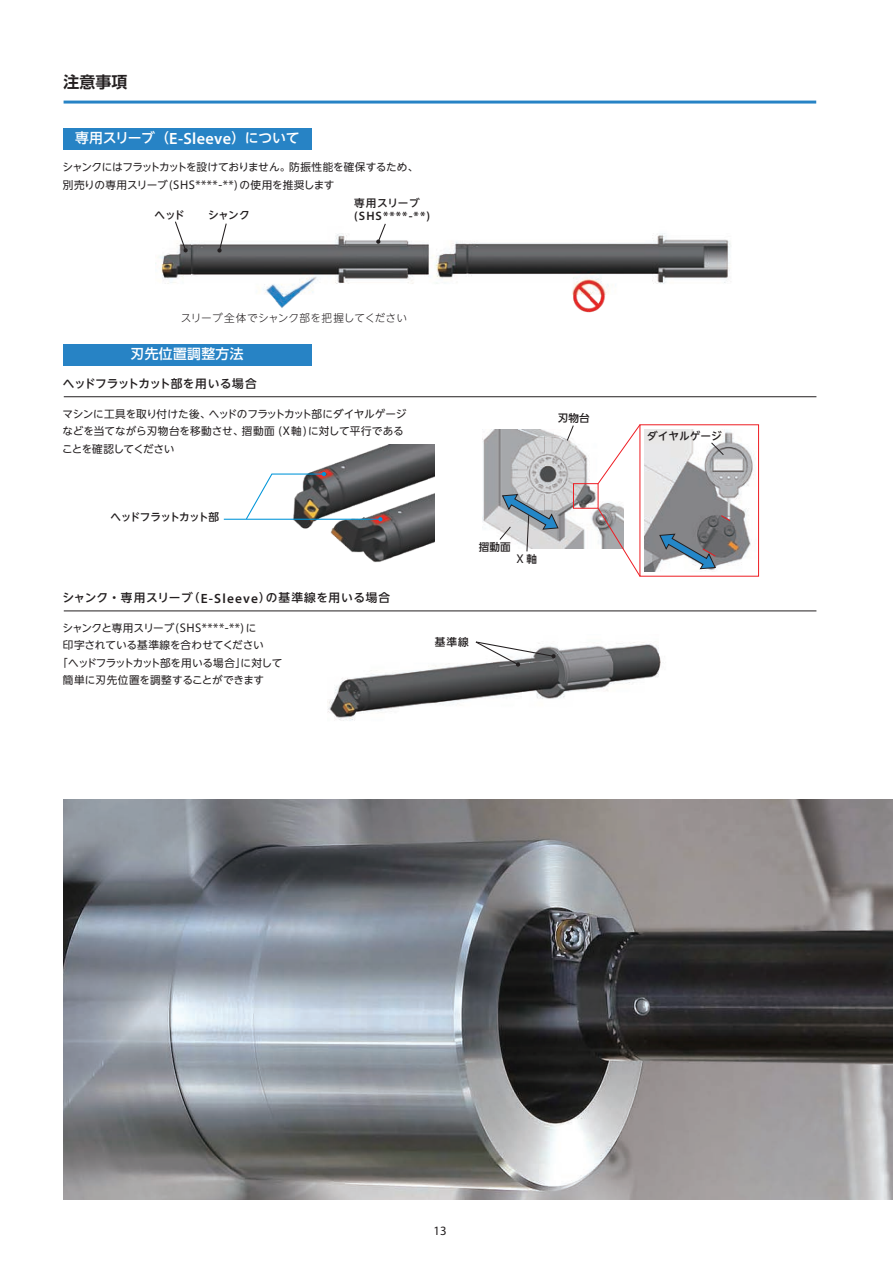
<style>
.page{position:relative;width:893px;height:1263px;background:#fff}
.page>*{position:absolute;margin:0;border:0;box-sizing:border-box;transform-origin:0 0}
.t1{font:700 15.9px "UD Shin Go NT Pro De";color:#231f20}
.t2{font:500 13.8px "UD Shin Go NT Pro";letter-spacing:-.015em;color:#fff}
.t3{font:500 13.8px "UD Shin Go NT Pro";letter-spacing:.025em;color:#fff}
.t4{font:12.75px "Myriad Pro";color:#231f20}
.t5{font:600 12.15px "Myriad Pro";color:#231f20}
.t6{font:500 11.7px "UD Shin Go NT Pro";letter-spacing:.045em;color:#231f20}
.t7{font:500 11.7px "UD Shin Go NT Pro";letter-spacing:-.02em;color:#231f20}
.t8{font:10.65px/17.5px "UD Shin Go NT Pro";letter-spacing:-.015em;color:#231f20}
.t9{font:10.65px "UD Shin Go NT Pro";letter-spacing:-.06em;color:#231f20}
.t10{font:500 10.65px "UD Shin Go NT Pro";color:#231f20}
.t11{font:300 10.65px "UD Shin Go NT Pro";letter-spacing:.015em;color:#231f20}
.t12{font:500 10.65px "UD Shin Go NT Pro";letter-spacing:-.06em;color:#231f20}
.s1{font-family:"Myriad Pro";font-weight:600;font-size:16.35px}
.s2{font-family:"Myriad Pro";font-size:12.6px}
.s3{font-family:"Myriad Pro";font-weight:600;font-size:13.5px}
.s4{font-family:"UD Shin Go NT Pro";font-weight:500;font-size:10.65px}
</style>
<div class="page">
<img style="left:64px;top:799px;width:829px;height:400px">
<img style="left:293px;top:445px;width:142px;height:118px">
<hr style="left:64px;top:101px;width:752px;height:3px;background:#2783c5">
<div style="left:63px;top:128px;width:248px;height:21px;background:#2783c5"></div>
<div style="left:63px;top:344px;width:248px;height:21px;background:#2783c5"></div>
<hr style="left:224px;top:519px;width:156px;height:1px;background:#0095d9">
<svg style="left:378px;top:517px;width:4px;height:4px"></svg>
<svg style="left:245px;top:472px;width:81px;height:48px"></svg>
<img style="left:160px;top:233px;width:571px;height:80px">
<svg style="left:174px;top:221px;width:14px;height:31px"></svg>
<svg style="left:217px;top:223px;width:10px;height:30px"></svg>
<svg style="left:376px;top:223px;width:11px;height:21px"></svg>
<img style="left:483px;top:429px;width:139px;height:119px">
<img style="left:644px;top:429px;width:110px;height:143px">
<div style="left:573px;top:483px;width:26px;height:26px;border:1px solid #ee1d23"></div>
<div style="left:639px;top:424px;width:120px;height:153px;border:1px solid #ee1d23"></div>
<svg style="left:597px;top:424px;width:44px;height:61px"></svg>
<svg style="left:597px;top:507px;width:44px;height:70px"></svg>
<svg style="left:720px;top:514px;width:11px;height:8px"></svg>
<svg style="left:659px;top:534px;width:58px;height:35px"></svg>
<svg style="left:567px;top:425px;width:7px;height:16px"></svg>
<svg style="left:711px;top:442px;width:13px;height:13px"></svg>
<svg style="left:499px;top:494px;width:59px;height:58px;background:#b2bdc6"></svg>
<hr style="left:64px;top:396px;width:752px;height:1px;background:#231f20">
<hr style="left:64px;top:611px;width:752px;height:1px;background:#231f20">
<img style="left:327px;top:642px;width:334px;height:79px">
<svg style="left:474px;top:641px;width:82px;height:26px"></svg>
<h1 class="t1" style="left:64px;top:69px;width:81px">注意事項　</h1>
<p class="t2" style="left:75px;top:127px;width:226px">専用スリーブ（<span class="s1">E-Sleeve</span>）について</p>
<p class="t8" style="left:62px;top:158px;width:357px">シャンクにはフラットカットを設けておりません。防振性能を確保するため、別売りの専用スリーブ<span class="s2">(SHS****-**)</span>の使用を推奨します</p>
<p class="t10" style="left:354px;top:194px;width:67px">専用スリーブ</p>
<p class="t10" style="left:155px;top:206px;width:32px">ヘッド</p>
<p class="t5" style="left:354px;top:209px;width:77px">(SHS****-**)</p>
<p class="t10" style="left:208px;top:206px;width:43px">シャンク</p>
<p class="t11" style="left:181px;top:309px;width:228px">スリーブ全体でシャンク部を把握してください</p>
<p class="t3" style="left:131px;top:343px;width:114px">刃先位置調整方法</p>
<p class="t7" style="left:63px;top:374px;width:196px">ヘッドフラットカット部を用いる場合</p>
<p class="t8" style="left:62px;top:404px;width:346px">マシンに工具を取り付けた後、ヘッドのフラットカット部にダイヤルゲージなどを当てながら刃物台を移動させ、摺動面 <span class="s2">(X</span>軸<span class="s2">)</span>に対して平行であることを確認してください</p>
<p class="t12" style="left:110px;top:509px;width:110px">ヘッドフラットカット部</p>
<p class="t6" style="left:62px;top:588px;width:329px">シャンク・専用スリーブ（<span class="s3">E-Sleeve</span>）の基準線を用いる場合</p>
<p class="t9" style="left:62px;top:619px;width:195px">シャンクと専用スリーブ<span class="s2">(SHS****-**)</span>に</p>
<p class="t8" style="left:63px;top:636px;width:202px">印字されている基準線を合わせてください</p>
<p class="t9" style="left:57px;top:654px;width:227px">「ヘッドフラットカット部を用いる場合」に対して</p>
<p class="t8" style="left:63px;top:671px;width:203px">簡単に刃先位置を調整することができます</p>
<p class="t10" style="left:558px;top:409px;width:33px">刃物台</p>
<p class="t10" style="left:479px;top:538px;width:33px">摺動面</p>
<p class="t4" style="left:517px;top:551px;width:22px">X<span class="s4">軸</span></p>
<p class="t10" style="left:435px;top:633px;width:36px">基準線</p>
<p class="t10" style="left:647px;top:428px;width:76px">ダイヤルゲージ</p>
<p class="t4" style="left:434px;top:1223px;width:15px">13</p>
</div>
